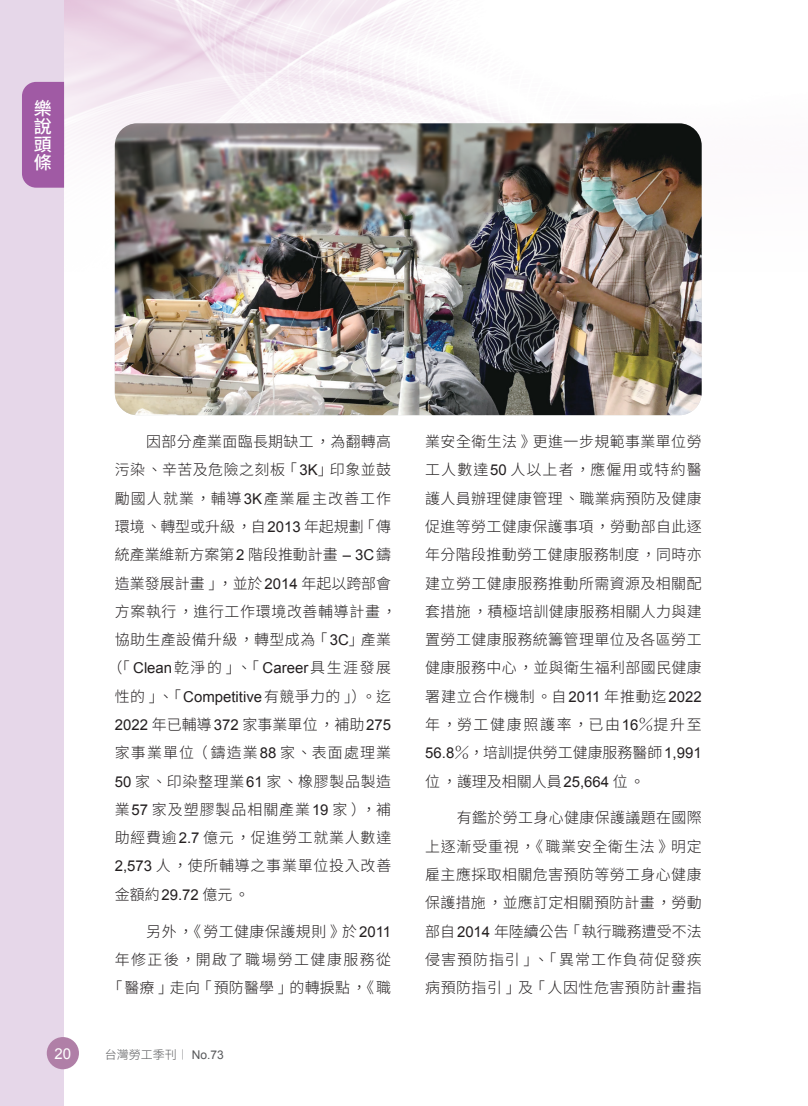
<style>
.page{position:relative;width:808px;height:1106px;background:#fff}
.page>*{position:absolute;margin:0;border:0;box-sizing:border-box;transform-origin:0 0}
.t1{font:500 18px/18px "Noto Sans CJ Ktc";color:#fff;text-align:justify}
.N內文{font:300 15px/28.3px "Noto Sans CJ Ktc";letter-spacing:.035em;color:#231f20;text-align:justify}
.N內文-2{font:300 15px "Noto Sans CJ Ktc";color:#231f20}
.N內文-3{font:300 15px "Noto Sans CJ Ktc";letter-spacing:.105em;color:#231f20}
.N內文-4{font:300 15px "Noto Sans CJ Ktc";letter-spacing:.01em;color:#231f20}
.N內文-5{font:300 15px "Noto Sans CJ Ktc";letter-spacing:.065em;color:#231f20}
.N內文-6{font:300 15px "Noto Sans CJ Ktc";letter-spacing:.075em;color:#231f20}
.N內文-7{font:300 15px "Noto Sans CJ Ktc";letter-spacing:.08em;color:#231f20}
.t2{font:15px "Arial";color:#fff}
.t3{font:300 12px "Noto Sans CJ Ktc";color:#57585a}
.s1{font-family:"Arial";font-weight:400}
.s2{font-family:"Adobe Ming Std"}
</style>
<div class="page">
<img style="left:64px;top:0;width:454px;height:300px">
<div style="left:0;top:0;width:64px;height:1106px;background:#e6d7e9"></div>
<div style="left:22px;top:82px;width:42px;height:106px;background:#a05aa4"></div>
<div style="left:47px;top:1037px;width:32px;height:32px;background:#b07fa7;border-radius:50%"></div>
<img style="left:115px;top:123px;width:587px;height:292px">
<p class="t1" style="left:34px;top:99px;width:19px">樂說頭條</p>
<p class="N內文" style="left:146px;top:427px;width:246px">因部分產業面臨長期缺工，為翻轉高</p>
<p class="N內文" style="left:115px;top:456px;width:278px">污染、辛苦及危險之刻板「<span class="s1">3K</span>」印象並鼓</p>
<p class="N內文-6" style="left:115px;top:489px;width:278px">勵國人就業，輔導<span class="s1">3K</span>產業雇主改善工作</p>
<p class="N內文-2" style="left:115px;top:518px;width:278px">環境、轉型或升級，自<span class="s1">2013</span> 年起規劃「傳</p>
<p class="N內文-2" style="left:115px;top:546px;width:278px">統產業維新方案第<span class="s1">2</span> 階段推動計畫 <span class="s1">– 3C</span>鑄</p>
<p class="N內文-2" style="left:115px;top:574px;width:278px">造業發展計畫」，並於<span class="s1">2014</span> 年起以跨部會</p>
<p class="N內文" style="left:115px;top:597px;width:283px">方案執行，進行工作環境改善輔導計畫，</p>
<p class="N內文" style="left:115px;top:625px;width:278px">協助生產設備升級，轉型成為「<span class="s1">3C</span>」產業</p>
<p class="N內文-3" style="left:107px;top:659px;width:285px">（「 <span class="s1">Clean</span>乾淨的」、「 <span class="s1">Career</span>具生涯發展</p>
<p class="N內文" style="left:115px;top:682px;width:278px">性的」、「<span class="s1">Competitive</span>有競爭力的」）。迄</p>
<p class="N內文-4" style="left:115px;top:716px;width:278px"><span class="s1">2022</span> 年已輔導<span class="s1">372</span> 家事業單位，補助<span class="s1">275</span></p>
<p class="N內文-7" style="left:115px;top:744px;width:278px">家事業單位（鑄造業<span class="s1">88</span> 家、表面處理業</p>
<p class="N內文" style="left:115px;top:767px;width:278px"><span class="s1">50</span> 家、印染整理業<span class="s1">61</span> 家、橡膠製品製造</p>
<p class="N內文-5" style="left:115px;top:801px;width:278px">業<span class="s1">57</span> 家及塑膠製品相關產業<span class="s1">19</span> 家），補</p>
<p class="N內文" style="left:115px;top:823px;width:278px">助經費逾<span class="s1">2.7</span> 億元，促進勞工就業人數達</p>
<p class="N內文" style="left:115px;top:852px;width:278px"><span class="s1">2,573</span> 人，使所輔導之事業單位投入改善</p>
<p class="N內文" style="left:115px;top:880px;width:136px">金額約<span class="s1">29.72</span> 億元。</p>
<p class="N內文" style="left:107px;top:917px;width:285px;text-align:right">另外，《勞工健康保護規則》於<span class="s1">2011<br></span>年修正後，開啟了職場勞工健康服務從「醫療」走向「預防醫學」的轉捩點，《職</p>
<p class="t2" style="left:54px;top:1043px;width:18px">20</p>
<p class="t3" style="left:105px;top:1047px;width:121px">台灣勞工季刊<span class="s2">｜</span> <span class="s1">No.73</span></p>
<p class="N內文" style="left:425px;top:428px;width:278px">業安全衛生法》更進一步規範事業單位勞工人數達<span class="s1">50</span> 人以上者，應僱用或特約醫護人員辦理健康管理、職業病預防及健康促進等勞工健康保護事項，勞動部自此逐年分階段推動勞工健康服務制度，同時亦建立勞工健康服務推動所需資源及相關配套措施，積極培訓健康服務相關人力與建置勞工健康服務統籌管理單位及各區勞工健康服務中心，並與衛生福利部國民健康署建立合作機制。自<span class="s1">2011</span> 年推動迄<span class="s1">2022</span>年，勞工健康照護率，已由<span class="s1">16</span><span class="s2">％</span>提升至<span class="s1">56.8</span><span class="s2">％</span>，培訓提供勞工健康服務醫師<span class="s1">1,991</span>位，護理及相關人員<span class="s1">25,664</span> 位。</p>
<p class="N內文" style="left:425px;top:804px;width:278px;text-indent:32px">有鑑於勞工身心健康保護議題在國際上逐漸受重視，《職業安全衛生法》明定雇主應採取相關危害預防等勞工身心健康保護措施，並應訂定相關預防計畫，勞動部自<span class="s1">2014</span> 年陸續公告「執行職務遭受不法侵害預防指引」、「異常工作負荷促發疾病預防指引」及「人因性危害預防計畫指</p>
</div>
